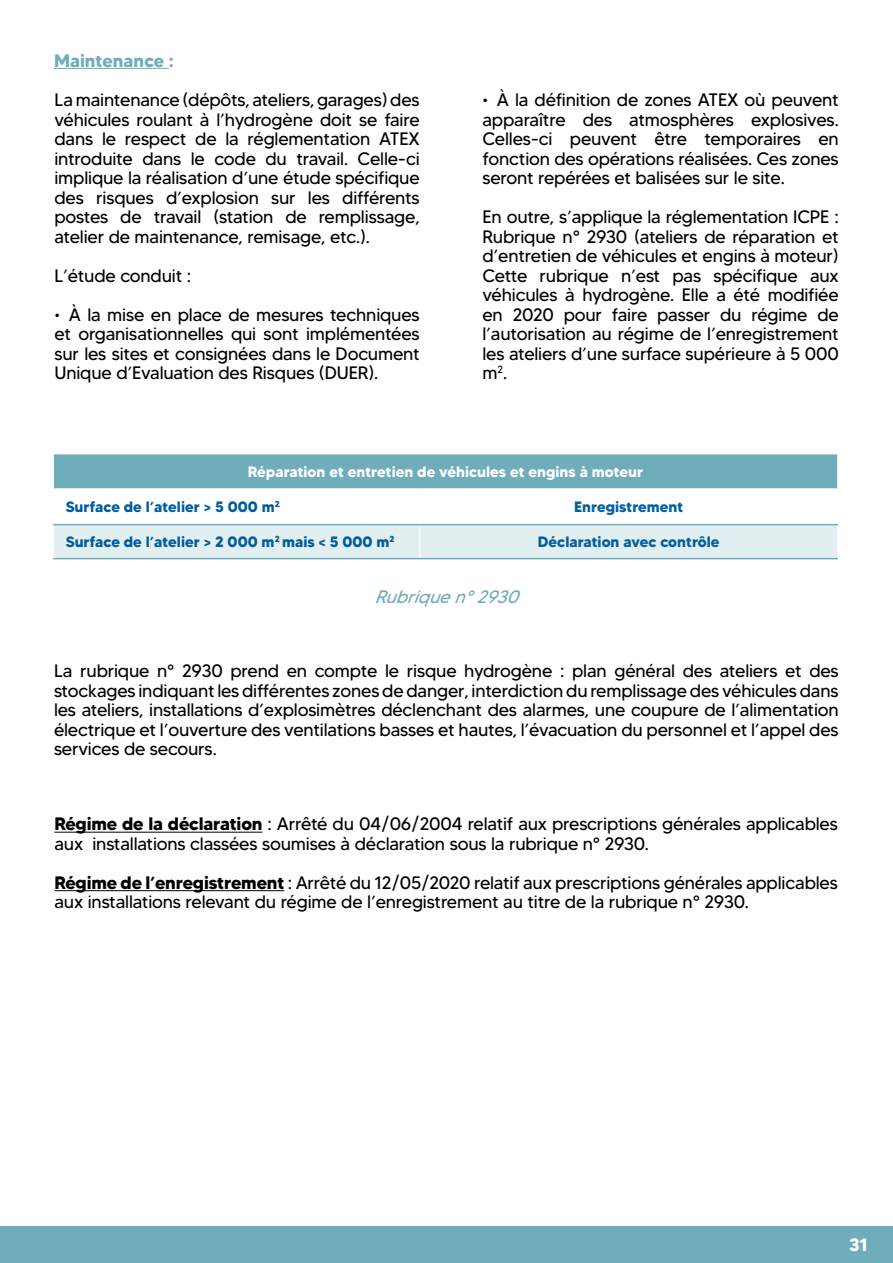
<style>
.page{position:relative;width:893px;height:1263px;background:#fff}
.page>*{position:absolute;margin:0;border:0;box-sizing:border-box;transform-origin:0 0}
.t1{font:18px/19.5px "MADETOMMY";letter-spacing:-.01em;color:#000;text-align:justify}
.t2{font:italic 18px "MADETOMMY";color:#70adba}
.t3{font:700 18px "MADETOMMY";color:#70adba}
.t4{font:700 18px "MADETOMMY";color:#fff}
.t5{font:700 15px "MADETOMMY";color:#005d9d}
.t6{font:700 15px "MADETOMMY";color:#fff}
.t7{font:700 15px "MADETOMMY";color:#025fa0}
.s1{font-weight:700}
</style>
<div class="page">
<div style="left:0;top:1226px;width:893px;height:37px;background:#70adba"></div>
<hr style="left:54px;top:68px;width:115px;height:1px;background:#70adba">
<div style="left:53px;top:454px;width:785px;height:35px;background:#70adba"></div>
<div style="left:54px;top:525px;width:783px;height:33px;background:#e2eff1"></div>
<hr style="left:53px;top:454px;width:1px;height:34px;background:#fff">
<hr style="left:837px;top:454px;width:1px;height:34px;background:#fff">
<hr style="left:53px;top:488px;width:367px;height:1px;background:#fff">
<hr style="left:420px;top:488px;width:418px;height:1px;background:#fff">
<hr style="left:419px;top:524px;width:1px;height:34px;background:#fff">
<hr style="left:53px;top:524px;width:785px;height:1px;background:#70adba">
<hr style="left:53px;top:558px;width:785px;height:1px;background:#70adba">
<hr style="left:54px;top:832px;width:208px;height:1px;background:#000">
<hr style="left:54px;top:890px;width:230px;height:1px;background:#000">
<p class="t3" style="left:54px;top:49px;width:121px">Maintenance :</p>
<p class="t1" style="left:54px;top:90px;width:367px">La maintenance (dépôts, ateliers, garages) des véhicules roulant à l’hydrogène doit se faire dans le respect de la réglementation ATEX introduite dans le code du travail. Celle-ci implique la réalisation d’une étude spécifique des risques d’explosion sur les différents postes de travail (station de remplissage, atelier de maintenance, remisage, etc.).</p>
<p class="t1" style="left:54px;top:265px;width:138px">L’étude conduit :</p>
<p class="t1" style="left:54px;top:304px;width:367px">• À la mise en place de mesures techniques et organisationnelles qui sont implémentées sur les sites et consignées dans le Document Unique d’Evaluation des Risques (DUER).</p>
<p class="t1" style="left:482px;top:90px;width:358px">• À la définition de zones ATEX où peuvent apparaître des atmosphères explosives.<br>Celles-ci peuvent être temporaires en fonction des opérations réalisées. Ces zones seront repérées et balisées sur le site.</p>
<p class="t1" style="left:482px;top:207px;width:358px">En outre, s’applique la réglementation ICPE :<br>Rubrique n° 2930 (ateliers de réparation et d’entretien de véhicules et engins à moteur)<br>Cette rubrique n’est pas spécifique aux véhicules à hydrogène. Elle a été modifiée en 2020 pour faire passer du régime de l’autorisation au régime de l’enregistrement les ateliers d’une surface supérieure à 5 000 m<sup>2</sup>.</p>
<p class="t6" style="left:248px;top:462px;width:397px">Réparation et entretien de véhicules et engins à moteur</p>
<p class="t5" style="left:66px;top:497px;width:216px">Surface de l’atelier &gt; 5 000 m<sup>2</sup></p>
<p class="t7" style="left:574px;top:497px;width:111px">Enregistrement</p>
<p class="t5" style="left:66px;top:532px;width:330px">Surface de l’atelier &gt; 2 000 m<sup>2</sup> mais &lt; 5 000 m<sup>2</sup></p>
<p class="t7" style="left:538px;top:532px;width:183px">Déclaration avec contrôle</p>
<p class="t2" style="left:375px;top:585px;width:153px">Rubriquen°2930</p>
<p class="t1" style="left:54px;top:661px;width:786px">La rubrique n° 2930 prend en compte le risque hydrogène : plan général des ateliers et des stockages indiquant les différentes zones de danger, interdiction du remplissage des véhicules dans les ateliers, installations d’explosimètres déclenchant des alarmes, une coupure de l’alimentation électrique et l’ouverture des ventilations basses et hautes, l’évacuation du personnel et l’appel des services de secours.</p>
<p class="t1" style="left:54px;top:814px;width:785px"><span class="s1">Régime de la déclaration</span> : Arrêté du 04/06/2004 relatif aux prescriptions générales applicables aux installations classées soumises à déclaration sous la rubrique n° 2930.</p>
<p class="t1" style="left:54px;top:873px;width:785px"><span class="s1">Régime de l’enregistrement</span> : Arrêté du 12/05/2020 relatif aux prescriptions générales applicables aux installations relevant du régime de l’enregistrement au titre de la rubrique n° 2930.</p>
<p class="t4" style="left:849px;top:1234px;width:20px">31</p>
</div>
